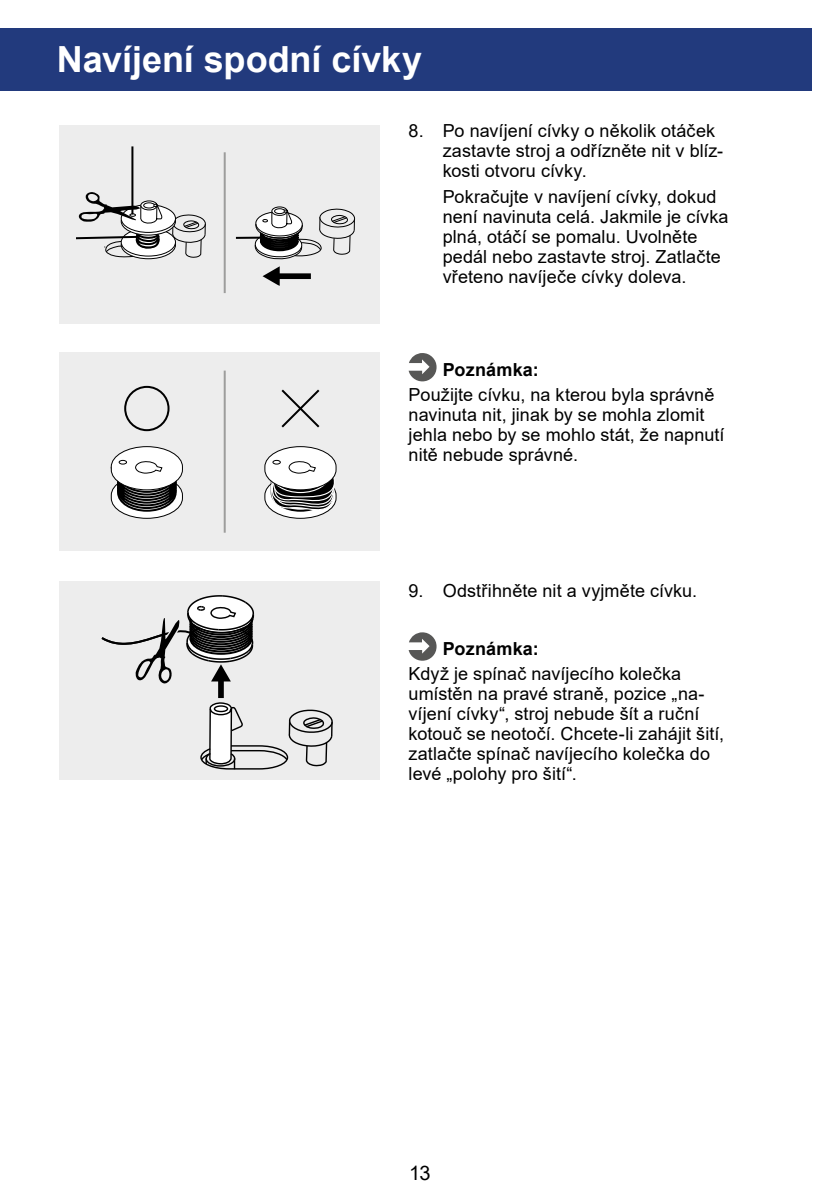
<style>
.page{position:relative;width:840px;height:1191px;background:#fff}
.page>*{position:absolute;margin:0;border:0;box-sizing:border-box;transform-origin:0 0}
.t1{font:700 36px "Arial";letter-spacing:-.005em;color:#fff}
.t2{font:20px "Arial";color:#000}
.t3{font:18px/20px "Arial";letter-spacing:.005em;color:#000}
.t4{font:700 18px "Arial";letter-spacing:.01em;color:#000}
</style>
<div class="page">
<div style="left:0;top:28px;width:57px;height:63px;background:#223a7d"></div>
<div style="left:57px;top:28px;width:754px;height:63px;background:#223a7d"></div>
<div style="left:60px;top:352px;width:320px;height:198px;background:#ededed"></div>
<hr style="left:223px;top:370px;width:2px;height:162px;background:#9d9d9c">
<svg style="left:281px;top:389px;width:39px;height:39px"></svg>
<div style="left:124px;top:386px;width:45px;height:45px;border:2px solid #000;border-radius:50%"></div>
<svg style="left:110px;top:446px;width:73px;height:73px"></svg>
<svg style="left:264px;top:446px;width:73px;height:73px"></svg>
<svg style="left:408px;top:353px;width:28px;height:28px"></svg>
<svg style="left:408px;top:632px;width:28px;height:28px"></svg>
<div style="left:60px;top:581px;width:320px;height:199px;background:#ededed"></div>
<div style="left:218px;top:678px;width:6px;height:20px;background:#000"></div>
<svg style="left:101px;top:595px;width:153px;height:90px"></svg>
<svg style="left:200px;top:702px;width:133px;height:68px"></svg>
<div style="left:214px;top:705px;width:14px;height:7px;border:1px solid #000;border-radius:50%"></div>
<div style="left:60px;top:125px;width:320px;height:199px;background:#ededed"></div>
<hr style="left:223px;top:152px;width:2px;height:141px;background:#9d9d9c">
<hr style="left:131px;top:146px;width:2px;height:68px;background:#000">
<svg style="left:77px;top:192px;width:129px;height:68px"></svg>
<svg style="left:254px;top:206px;width:101px;height:54px"></svg>
<div style="left:277px;top:273px;width:34px;height:6px;background:#000"></div>
<svg style="left:262px;top:266px;width:17px;height:20px"></svg>
<hr style="left:236px;top:237px;width:26px;height:2px;background:#000">
<h1 class="t1" style="left:57px;top:34px;width:366px">Navíjení spodní cívky</h1>
<p class="t3" style="left:442px;top:121px;width:282px;text-indent:-34px">8. Po navíjení cívky o několik otáček zastavte stroj a odřízněte nit v blíz&shy;kosti otvoru cívky.</p>
<p class="t3" style="left:442px;top:187px;width:287px">Pokračujte v navíjení cívky, dokud není navinuta celá. Jakmile je cívka plná, otáčí se pomalu. Uvolněte pedál nebo zastavte stroj. Zatlačte vřeteno navíječe cívky doleva.</p>
<p class="t4" style="left:442px;top:357px;width:98px">Poznámka:</p>
<p class="t3" style="left:408px;top:385px;width:317px">Použijte cívku, na kterou byla správně navinuta nit, jinak by se mohla zlomit jehla nebo by se mohlo stát, že napnutí nitě nebude správné.</p>
<p class="t3" style="left:408px;top:580px;width:290px">9. Odstřihněte nit a vyjměte cívku.</p>
<p class="t4" style="left:442px;top:635px;width:98px">Poznámka:</p>
<p class="t3" style="left:408px;top:664px;width:317px">Když je spínač navíjecího kolečka umístěn na pravé straně, pozice „na&shy;víjení cívky“, stroj nebude šít a ruční kotouč se neotočí. Chcete-li zahájit šití, zatlačte spínač navíjecího kolečka do levé „polohy pro šití“.</p>
<p class="t2" style="left:409px;top:1159px;width:23px">13</p>
</div>
